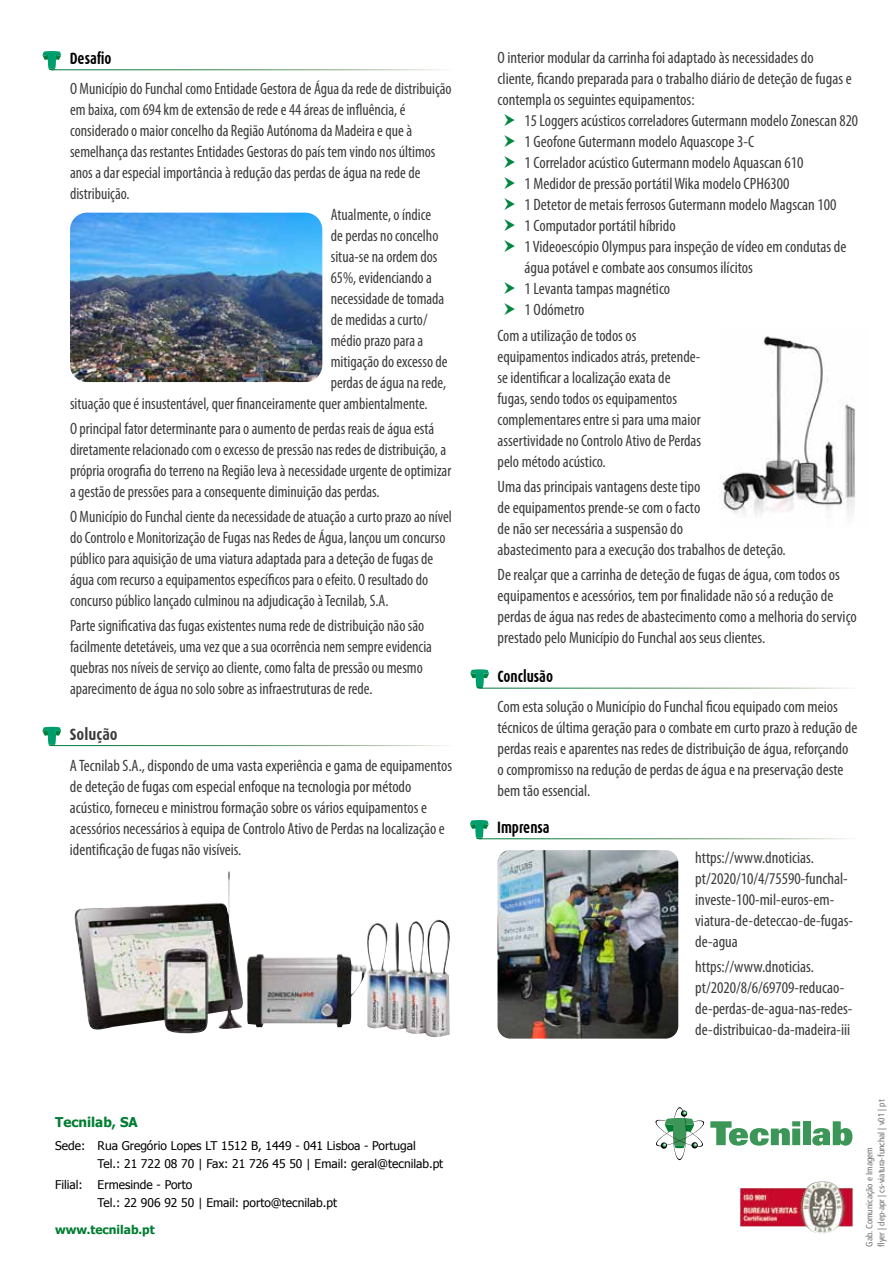
<style>
.page{position:relative;width:893px;height:1263px;background:#fff}
.page>*{position:absolute;margin:0;border:0;box-sizing:border-box;transform-origin:0 0}
.t1{font:condensed 16.5px/21px "Myriad Pro";color:#3c3c3b}
.t2{font:condensed 16.5px/21px "Myriad Pro";color:#3c3c3b;scale:.96 1}
.t3{font:700 16.5px "Dax Condensed";color:#000;scale:.9 1}
.t4{font:700 16.5px "Dax Condensed";color:#3c3c3b}
.t5{font:700 13.5px "Tahoma";color:#007d32}
.t6{font:12px/18px "Tahoma";color:#000}
.t7{font:700 12px "Tahoma";color:#007d32}
.t8{font:condensed 9px/12px "Frutiger LT Com";color:#706f6f}
</style>
<div class="page">
<svg style="left:43px;top:51px;width:18px;height:19px"></svg>
<hr style="left:51px;top:69px;width:402px;height:1px;background:#fff">
<svg style="left:43px;top:727px;width:18px;height:19px"></svg>
<hr style="left:52px;top:745px;width:401px;height:1px;background:#fff">
<img style="left:740px;top:1181px;width:93px;height:52px">
<div style="left:803px;top:1121px;width:8px;height:24px;background:#3c9658"></div>
<svg style="left:812px;top:1121px;width:40px;height:25px"></svg>
<svg style="left:655px;top:1107px;width:145px;height:53px"></svg>
<img style="left:74px;top:871px;width:376px;height:166px">
<img style="left:70px;top:213px;width:252px;height:169px">
<svg style="left:470px;top:669px;width:19px;height:19px"></svg>
<svg style="left:470px;top:820px;width:19px;height:19px"></svg>
<hr style="left:479px;top:838px;width:379px;height:1px;background:#fff">
<img style="left:720px;top:336px;width:136px;height:181px">
<img style="left:497px;top:850px;width:181px;height:188px">
<p class="t3" style="left:70px;top:49px;width:48px">Desafio</p>
<p class="t2" style="left:70px;top:77px;width:399px">O Município do Funchal como Entidade Gestora de Água da rede de distribuição</p>
<p class="t2" style="left:70px;top:98px;width:351px">em baixa, com 694 km de extensão de rede e 44 áreas de influência, é</p>
<p class="t2" style="left:70px;top:119px;width:358px">considerado o maior concelho da Região Autónoma da Madeira e que à</p>
<p class="t2" style="left:70px;top:140px;width:382px">semelhança das restantes Entidades Gestoras do país tem vindo nos últimos</p>
<p class="t2" style="left:70px;top:161px;width:367px">anos a dar especial importância à redução das perdas de água na rede de</p>
<p class="t2" style="left:70px;top:182px;width:63px">distribuição.</p>
<p class="t2" style="left:331px;top:203px;width:106px">Atualmente, o índice</p>
<p class="t2" style="left:331px;top:224px;width:114px">de perdas no concelho</p>
<p class="t2" style="left:331px;top:245px;width:113px">situa-se na ordem dos</p>
<p class="t2" style="left:331px;top:266px;width:107px">65%, evidenciando a</p>
<p class="t2" style="left:331px;top:287px;width:120px">necessidade de tomada</p>
<p class="t2" style="left:331px;top:308px;width:102px">de medidas a curto/</p>
<p class="t2" style="left:331px;top:329px;width:98px">médio prazo para a</p>
<p class="t2" style="left:331px;top:350px;width:123px">mitigação do excesso de</p>
<p class="t2" style="left:331px;top:371px;width:122px">perdas de água na rede,</p>
<p class="t2" style="left:70px;top:392px;width:374px">situação que é insustentável, quer financeiramente quer ambientalmente.</p>
<p class="t2" style="left:70px;top:418px;width:399px">O principal fator determinante para o aumento de perdas reais de água está diretamente relacionado com o excesso de pressão nas redes de distribuição, a própria orografia do terreno na Região leva à necessidade urgente de optimizar a gestão de pressões para a consequente diminuição das perdas.</p>
<p class="t2" style="left:70px;top:506px;width:399px">O Município do Funchal ciente da necessidade de atuação a curto prazo ao nível do Controlo e Monitorização de Fugas nas Redes de Água, lançou um concurso público para aquisição de uma viatura adaptada para a deteção de fugas de água com recurso a equipamentos específicos para o efeito. O resultado do concurso público lançado culminou na adjudicação à Tecnilab, S.A.</p>
<p class="t2" style="left:70px;top:615px;width:379px">Parte significativa das fugas existentes numa rede de distribuição não são facilmente detetáveis, uma vez que a sua ocorrência nem sempre evidencia quebras nos níveis de serviço ao cliente, como falta de pressão ou mesmo aparecimento de água no solo sobre as infraestruturas de rede.</p>
<p class="t4" style="left:70px;top:725px;width:49px">Solução</p>
<p class="t1" style="left:70px;top:755px;width:384px">A Tecnilab S.A., dispondo de uma vasta experiência e gama de equipamentos de deteção de fugas com especial enfoque na tecnologia por método acústico, forneceu e ministrou formação sobre os vários equipamentos e acessórios necessários à equipa de Controlo Ativo de Perdas na localização e identificação de fugas não visíveis.</p>
<p class="t5" style="left:55px;top:1113px;width:84px">Tecnilab, SA</p>
<p class="t6" style="left:98px;top:1135px;width:347px;text-indent:-43px">Sede: Rua Gregório Lopes LT 1512 B, 1449 - 041 Lisboa - Portugal<br>Tel.: 21 722 08 70 | Fax: 21 726 45 50 | Email: geral@tecnilab.pt</p>
<p class="t6" style="left:98px;top:1175px;width:241px;text-indent:-43px">Filial: Ermesinde - Porto<br>Tel.: 22 906 92 50 | Email: porto@tecnilab.pt</p>
<p class="t7" style="left:55px;top:1221px;width:101px">www.tecnilab.pt</p>
<p class="t1" style="left:498px;top:47px;width:356px">O interior modular da carrinha foi adaptado às necessidades do cliente, ficando preparada para o trabalho diário de deteção de fugas e contempla os seguintes equipamentos:</p>
<p class="t1" style="left:525px;top:110px;width:335px">15 Loggers acústicos correladores Gutermann modelo Zonescan 820<br>1 Geofone Gutermann modelo Aquascope 3-C<br>1 Correlador acústico Gutermann modelo Aquascan 610<br>1 Medidor de pressão portátil Wika modelo CPH6300<br>1 Detetor de metais ferrosos Gutermann modelo Magscan 100<br>1 Computador portátil híbrido<br>1 Videoescópio Olympus para inspeção de vídeo em condutas de água potável e combate aos consumos ilícitos<br>1 Levanta tampas magnético<br>1 Odómetro</p>
<p class="t1" style="left:498px;top:324px;width:205px">Com a utilização de todos os equipamentos indicados atrás, pretende&shy;se identificar a localização exata de fugas, sendo todos os equipamentos complementares entre si para uma maior assertividade no Controlo Ativo de Perdas pelo método acústico.</p>
<p class="t1" style="left:498px;top:476px;width:290px">Uma das principais vantagens deste tipo<br>de equipamentos prende-se com o facto<br>de não ser necessária a suspensão do<br>abastecimento para a execução dos trabalhos de deteção.</p>
<p class="t1" style="left:498px;top:564px;width:361px">De realçar que a carrinha de deteção de fugas de água, com todos os equipamentos e acessórios, tem por finalidade não só a redução de perdas de água nas redes de abastecimento como a melhoria do serviço prestado pelo Município do Funchal aos seus clientes.</p>
<p class="t3" style="left:498px;top:667px;width:63px">Conclusão</p>
<p class="t1" style="left:497px;top:696px;width:361px">Com esta solução o Município do Funchal ficou equipado com meios técnicos de última geração para o combate em curto prazo à redução de perdas reais e aparentes nas redes de distribuição de água, reforçando o compromisso na redução de perdas de água e na preservação deste bem tão essencial.</p>
<p class="t3" style="left:497px;top:818px;width:60px">Imprensa</p>
<p class="t1" style="left:695px;top:846px;width:159px">https://www.dnoticias. pt/2020/10/4/75590-funchal&shy;investe-100-mil-euros-em&shy;viatura-de-deteccao-de-fugas&shy;de-agua</p>
<p class="t1" style="left:695px;top:956px;width:159px">https://www.dnoticias. pt/2020/8/6/69709-reducao&shy;de-perdas-de-agua-nas-redes&shy;de-distribuicao-da-madeira-iii</p>
<p class="t8" style="left:863px;top:1247px;width:149px;rotate:-90deg">Gab. Comunicação e Imagem<br>flyer | dep-apr | cs-viatura-funchal | v01 | pt</p>
</div>
